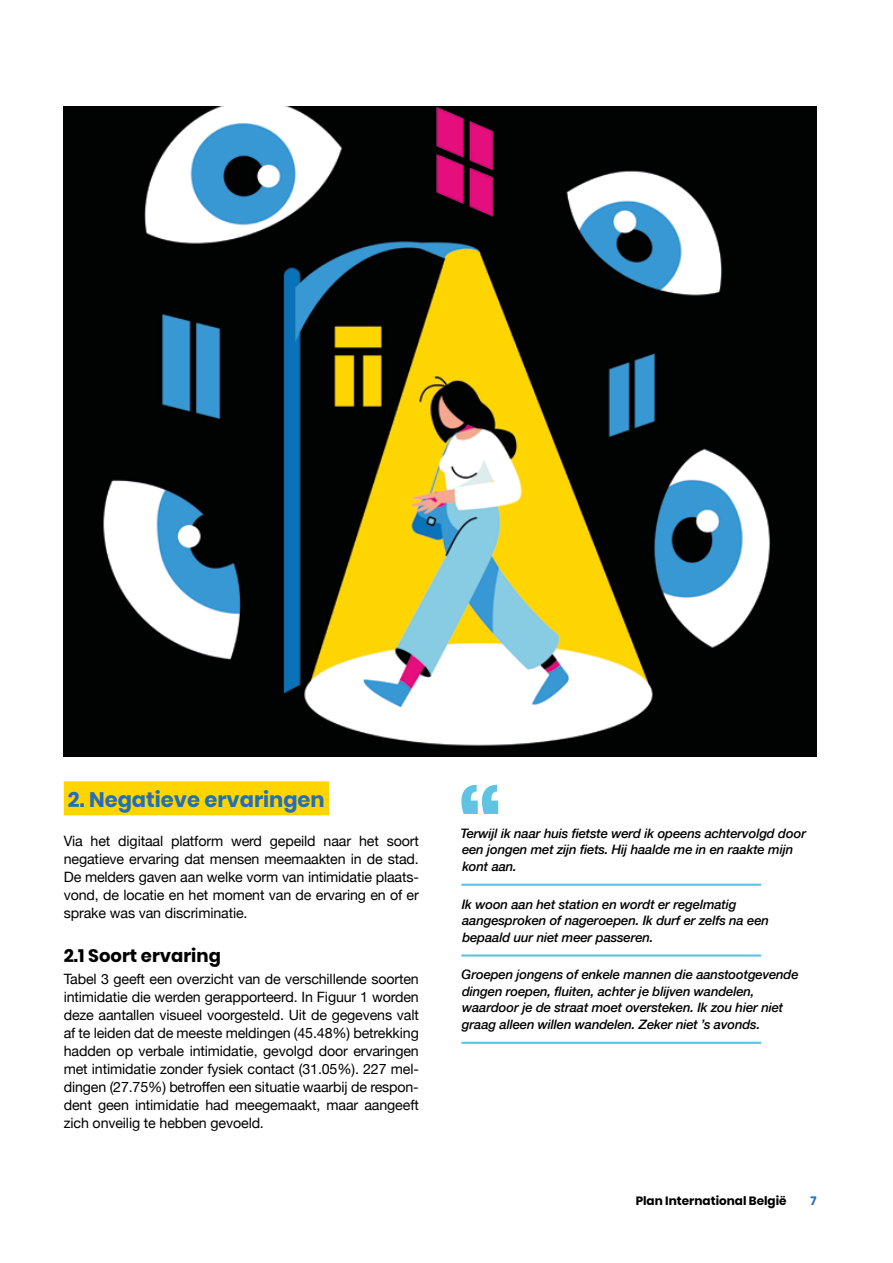
<style>
.page{position:relative;width:893px;height:1263px;background:#fff}
.page>*{position:absolute;margin:0;border:0;box-sizing:border-box;transform-origin:0 0}
.t1{font:700 21px "Poppins";color:#246fb6}
.t2{font:700 18px "Poppins";color:#000}
.t3{font:14.25px/18px "Helvetica Neue";letter-spacing:-.01em;color:#000;text-align:justify}
.t4{font:italic 500 13.05px/16.5px "Helvetica Neue";letter-spacing:-.01em;color:#000}
.t5{font:700 12px "Poppins";color:#000}
.t6{font:700 12px "Poppins";color:#246fb6}
</style>
<div class="page">
<div style="left:64px;top:781px;width:265px;height:34px;background:#ffd501"></div>
<img style="left:64px;top:106px;width:752px;height:651px">
<svg style="left:461px;top:785px;width:37px;height:29px"></svg>
<hr style="left:461px;top:884px;width:300px;height:2px;background:#5ec4e1">
<hr style="left:461px;top:954px;width:300px;height:2px;background:#5ec4e1">
<hr style="left:461px;top:1042px;width:300px;height:2px;background:#5ec4e1">
<h1 class="t1" style="left:68px;top:787px;width:258px">2. Negatieve ervaringen</h1>
<p class="t3" style="left:64px;top:833px;width:357px">Via het digitaal platform werd gepeild naar het soort negatieve ervaring dat mensen meemaakten in de stad.<br>De melders gaven aan welke vorm van intimidatie plaats&shy;vond, de locatie en het moment van de ervaring en of er sprake was van discriminatie.</p>
<p class="t2" style="left:64px;top:945px;width:159px">2.1 Soort ervaring</p>
<p class="t3" style="left:64px;top:971px;width:357px">Tabel 3 geeft een overzicht van de verschillende soorten intimidatie die werden gerapporteerd. In Figuur 1 worden deze aantallen visueel voorgesteld. Uit de gegevens valt af te leiden dat de meeste meldingen (45.48%) betrekking hadden op verbale intimidatie, gevolgd door ervaringen met intimidatie zonder fysiek contact (31.05%). 227 mel&shy;dingen (27.75%) betroffen een situatie waarbij de respon&shy;dent geen intimidatie had meegemaakt, maar aangeeft zich onveilig te hebben gevoeld.</p>
<p class="t4" style="left:460px;top:824px;width:347px">Terwijl ik naar huis fietste werd ik opeens achtervolgd door een jongen met zijn fiets. Hij haalde me in en raakte mijn kont aan.</p>
<p class="t4" style="left:462px;top:895px;width:309px">Ik woon aan het station en wordt er regelmatig aangesproken of nageroepen. Ik durf er zelfs na een bepaald uur niet meer passeren.</p>
<p class="t4" style="left:462px;top:966px;width:339px">Groepen jongens of enkele mannen die aanstootgevende dingen roepen, fluiten, achter je blijven wandelen, waardoor je de straat moet oversteken. Ik zou hier niet graag alleen willen wandelen. Zeker niet ’s avonds.</p>
<p class="t5" style="left:636px;top:1193px;width:152px">Plan International België</p>
<p class="t6" style="left:810px;top:1193px;width:8px">7</p>
</div>
